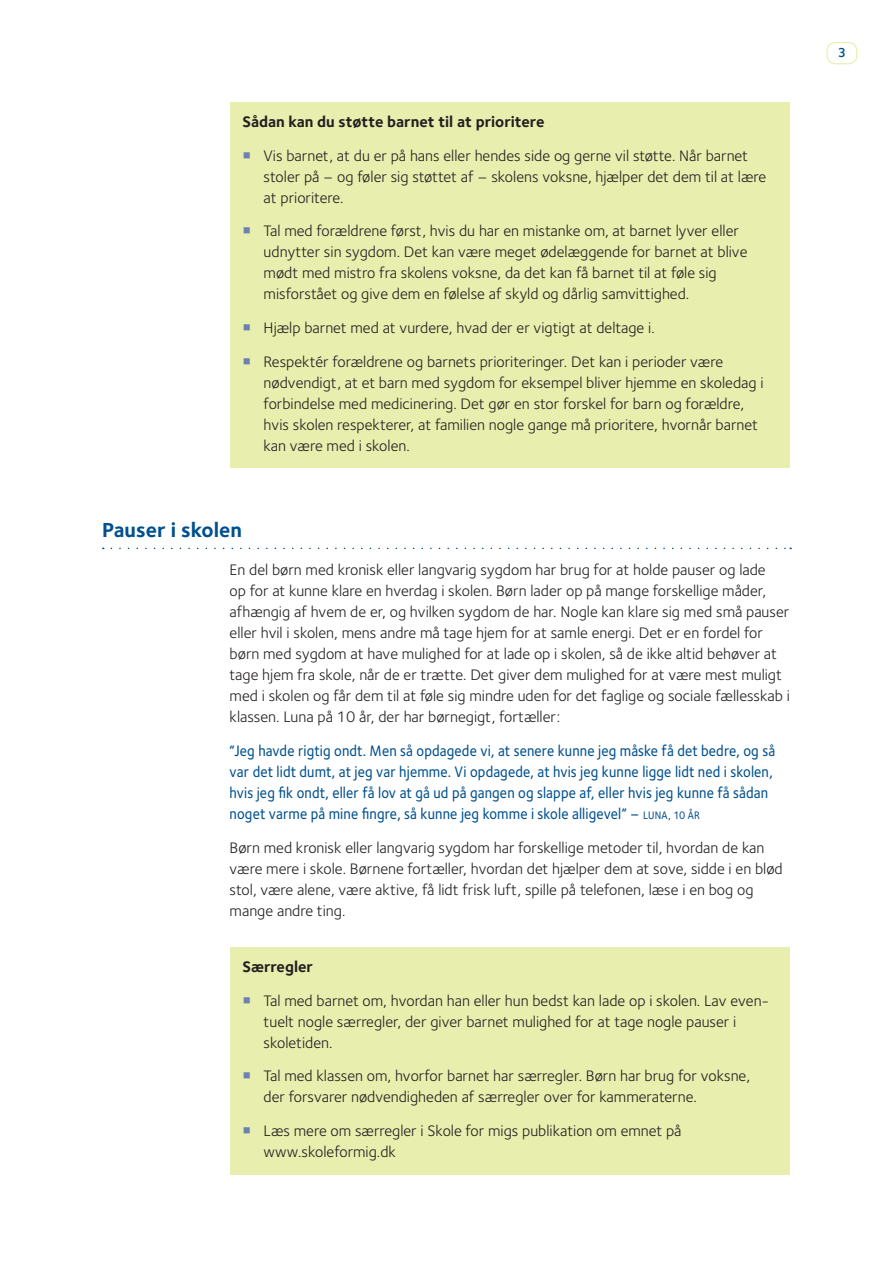
<style>
.page{position:relative;width:893px;height:1263px;background:#fff}
.page>*{position:absolute;margin:0;border:0;box-sizing:border-box;transform-origin:0 0}
.t1{font:700 21px "Foundry Sterling";color:#01508e}
.t2{font:15.75px/21px "Foundry Sterling";color:#231f20}
.t3{font:500 15.75px/21px "Foundry Sterling";letter-spacing:.01em;color:#01508e;scale:.9 1}
.t4{font:600 13.5px "Foundry Sterling";color:#01508e}
.s1{font-weight:700}
.s2{font-family:"Ding One";color:#6e80b0}
.s3{font-size:11.25px}
</style>
<div class="page">
<div style="left:826px;top:42px;width:31px;height:22px;border:1px solid #e7eeae;border-radius:9px"></div>
<svg style="left:111px;top:548px;width:680px;height:1px"></svg>
<div style="left:230px;top:102px;width:559px;height:366px;background:#e7eeae"></div>
<div style="left:230px;top:947px;width:559px;height:227px;background:#e7eeae"></div>
<p class="t2" style="left:242px;top:105px;width:507px;line-height:33.8px"><span class="s1">Sådan kan du støtte barnet til at prioritere<br></span><span class="s2">§</span> Vis barnet, at du er på hans eller hendes side og gerne vil støtte. Når barnet</p>
<p class="t2" style="left:264px;top:166px;width:504px">stoler på – og føler sig støttet af – skolens voksne, hjælper det dem til at lære at prioritere.</p>
<p class="t2" style="left:264px;top:220px;width:485px;text-indent:-21px"><span class="s2">§</span> Tal med forældrene først, hvis du har en mistanke om, at barnet lyver eller udnytter sin sygdom. Det kan være meget ødelæggende for barnet at blive mødt med mistro fra skolens voksne, da det kan få barnet til at føle sig misforstået og give dem en følelse af skyld og dårlig samvittighed.</p>
<p class="t2" style="left:242px;top:311px;width:482px;line-height:33.8px"><span class="s2">§</span> Hjælp barnet med at vurdere, hvad der er vigtigt at deltage i.<br><span class="s2">§</span> Respektér forældrene og barnets prioriteringer. Det kan i perioder være</p>
<p class="t2" style="left:264px;top:372px;width:501px">nødvendigt, at et barn med sygdom for eksempel bliver hjemme en skoledag i forbindelse med medicinering. Det gør en stor forskel for barn og forældre, hvis skolen respekterer, at familien nogle gange må prioritere, hvornår barnet kan være med i skolen.</p>
<h1 class="t1" style="left:102px;top:517px;width:141px">Pauser i skolen</h1>
<p class="t2" style="left:230px;top:559px;width:562px">En del børn med kronisk eller langvarig sygdom har brug for at holde pauser og lade<br>op for at kunne klare en hverdag i skolen. Børn lader op på mange forskellige måder, afhængig af hvem de er, og hvilken sygdom de har. Nogle kan klare sig med små pauser eller hvil i skolen, mens andre må tage hjem for at samle energi. Det er en fordel for børn med sygdom at have mulighed for at lade op i skolen, så de ikke altid behøver at tage hjem fra skole, når de er trætte. Det giver dem mulighed for at være mest muligt med i skolen og får dem til at føle sig mindre uden for det faglige og sociale fællesskab i klassen. Luna på 10 år, der har børnegigt, fortæller:</p>
<p class="t3" style="left:230px;top:740px;width:608px">“Jeg havde rigtig ondt. Men så opdagede vi, at senere kunne jeg måske få det bedre, og så var det lidt dumt, at jeg var hjemme. Vi opdagede, at hvis jeg kunne ligge lidt ned i skolen, hvis jeg fik ondt, eller få lov at gå ud på gangen og slappe af, eller hvis jeg kunne få sådan noget varme på mine fingre, så kunne jeg komme i skole alligevel” – <span class="s3">LUNA, 10 ÅR</span></p>
<p class="t2" style="left:230px;top:837px;width:555px">Børn med kronisk eller langvarig sygdom har forskellige metoder til, hvordan de kan være mere i skole. Børnene fortæller, hvordan det hjælper dem at sove, sidde i en blød stol, være alene, være aktive, få lidt frisk luft, spille på telefonen, læse i en bog og mange andre ting.</p>
<p class="t2" style="left:242px;top:950px;width:528px;line-height:33.8px"><span class="s1">Særregler<br></span><span class="s2">§</span> Tal med barnet om, hvordan han eller hun bedst kan lade op i skolen. Lav even-</p>
<p class="t2" style="left:264px;top:1011px;width:474px">tuelt nogle særregler, der giver barnet mulighed for at tage nogle pauser i skoletiden.</p>
<p class="t2" style="left:264px;top:1065px;width:488px;text-indent:-21px"><span class="s2">§</span> Tal med klassen om, hvorfor barnet har særregler. Børn har brug for voksne, der forsvarer nødvendigheden af særregler over for kammeraterne.</p>
<p class="t2" style="left:264px;top:1120px;width:419px;text-indent:-21px"><span class="s2">§</span> Læs mere om særregler i Skole for migs publikation om emnet på www.skoleformig.dk</p>
<p class="t4" style="left:838px;top:45px;width:10px">3</p>
</div>
